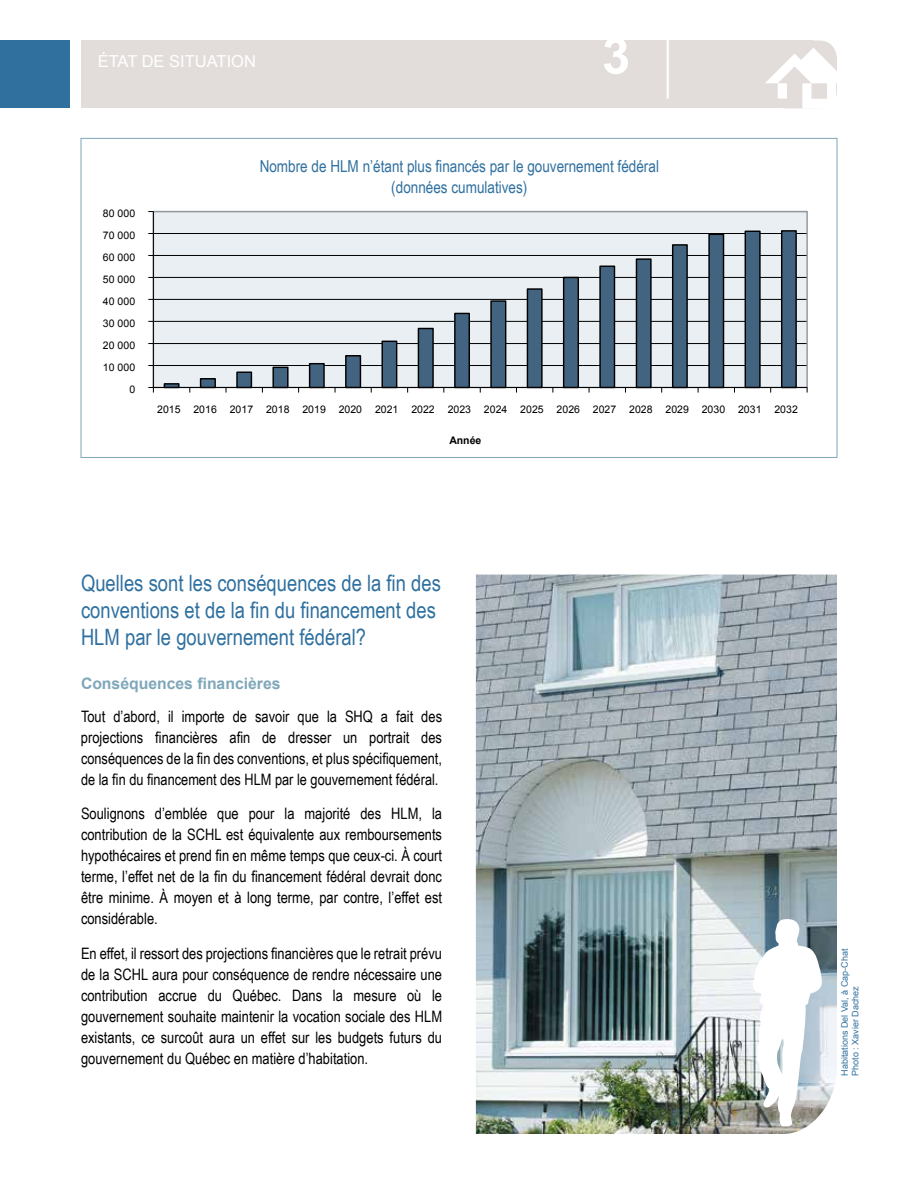
<style>
.page{position:relative;width:918px;height:1188px;background:#fff}
.page>*{position:absolute;margin:0;border:0;box-sizing:border-box;transform-origin:0 0}
.t1{font:700 50.7px "Arial";color:#fff}
.t2{font:22.5px/27px "Arial Narrow";color:#2f709f}
.t3{font:16.5px/21px "Arial Narrow";color:#2f709f;text-align:center}
.t4{font:16.5px "Arial";color:#fff}
.t5{font:15.75px/21px "Arial Narrow";color:#000;text-align:justify}
.t6{font:700 15.75px "Arial";color:#7fa7ba}
.t7{font:10.5px "Arial";color:#000}
.t8{font:700 10.5px "Arial";color:#000}
.t9{font:9px/10.5px "Arial";color:#2f709f}
</style>
<div class="page">
<div style="left:769px;top:40px;width:68px;height:68px;background:#e2dddb;border-radius:18px"></div>
<div style="left:0;top:40px;width:69px;height:68px;background:#2f709f"></div>
<div style="left:81px;top:40px;width:732px;height:68px;background:#e2dddb"></div>
<svg style="left:765px;top:48px;width:72px;height:61px"></svg>
<hr style="left:667px;top:36px;width:2px;height:62px;background:#fff">
<img style="left:476px;top:575px;width:361px;height:559px">
<div style="left:153px;top:212px;width:654px;height:175px;background:#eaeff3"></div>
<hr style="left:153px;top:365px;width:654px;height:1px;background:#000">
<hr style="left:153px;top:343px;width:654px;height:1px;background:#000">
<hr style="left:153px;top:321px;width:654px;height:1px;background:#000">
<hr style="left:153px;top:299px;width:654px;height:1px;background:#000">
<hr style="left:153px;top:277px;width:654px;height:1px;background:#000">
<hr style="left:153px;top:255px;width:654px;height:1px;background:#000">
<hr style="left:153px;top:233px;width:654px;height:1px;background:#000">
<hr style="left:164px;top:384px;width:15px;height:3px;background:#426480">
<div style="left:164px;top:383px;width:16px;height:5px;border:1px solid #000"></div>
<div style="left:201px;top:379px;width:14px;height:8px;background:#426480"></div>
<div style="left:200px;top:378px;width:16px;height:10px;border:1px solid #000"></div>
<div style="left:237px;top:372px;width:14px;height:15px;background:#426480"></div>
<div style="left:236px;top:372px;width:16px;height:16px;border:1px solid #000"></div>
<div style="left:273px;top:367px;width:15px;height:20px;background:#426480"></div>
<div style="left:272px;top:367px;width:17px;height:21px;border:1px solid #000"></div>
<div style="left:310px;top:364px;width:14px;height:23px;background:#426480"></div>
<div style="left:309px;top:363px;width:16px;height:25px;border:1px solid #000"></div>
<div style="left:346px;top:356px;width:14px;height:31px;background:#426480"></div>
<div style="left:345px;top:355px;width:16px;height:33px;border:1px solid #000"></div>
<div style="left:382px;top:341px;width:15px;height:46px;background:#426480"></div>
<div style="left:381px;top:341px;width:16px;height:47px;border:1px solid #000"></div>
<div style="left:418px;top:328px;width:15px;height:59px;background:#426480"></div>
<div style="left:418px;top:328px;width:16px;height:60px;border:1px solid #000"></div>
<div style="left:455px;top:313px;width:14px;height:74px;background:#426480"></div>
<div style="left:454px;top:313px;width:16px;height:75px;border:1px solid #000"></div>
<div style="left:491px;top:301px;width:15px;height:86px;background:#426480"></div>
<div style="left:490px;top:300px;width:16px;height:88px;border:1px solid #000"></div>
<div style="left:527px;top:289px;width:15px;height:98px;background:#426480"></div>
<div style="left:527px;top:288px;width:16px;height:100px;border:1px solid #000"></div>
<div style="left:564px;top:277px;width:14px;height:110px;background:#426480"></div>
<div style="left:563px;top:277px;width:16px;height:111px;border:1px solid #000"></div>
<div style="left:600px;top:266px;width:15px;height:121px;background:#426480"></div>
<div style="left:599px;top:266px;width:16px;height:122px;border:1px solid #000"></div>
<div style="left:636px;top:259px;width:15px;height:128px;background:#426480"></div>
<div style="left:636px;top:258px;width:16px;height:130px;border:1px solid #000"></div>
<div style="left:673px;top:245px;width:14px;height:142px;background:#426480"></div>
<div style="left:672px;top:244px;width:16px;height:144px;border:1px solid #000"></div>
<div style="left:709px;top:234px;width:15px;height:153px;background:#426480"></div>
<div style="left:708px;top:234px;width:16px;height:154px;border:1px solid #000"></div>
<div style="left:745px;top:231px;width:15px;height:156px;background:#426480"></div>
<div style="left:745px;top:231px;width:16px;height:157px;border:1px solid #000"></div>
<div style="left:782px;top:231px;width:14px;height:156px;background:#426480"></div>
<div style="left:781px;top:230px;width:16px;height:158px;border:1px solid #000"></div>
<hr style="left:153px;top:212px;width:1px;height:175px;background:#000">
<hr style="left:153px;top:387px;width:654px;height:1px;background:#000">
<svg style="left:148px;top:387px;width:6px;height:6px"></svg>
<svg style="left:752px;top:919px;width:70px;height:209px"></svg>
<p class="t4" style="left:98px;top:50px;width:160px">ÉTAT DE SITUATION</p>
<h1 class="t1" style="left:602px;top:22px;width:30px">3</h1>
<p class="t7" style="left:103px;top:206px;width:34px">80 000</p>
<p class="t7" style="left:103px;top:228px;width:34px">70 000</p>
<p class="t7" style="left:103px;top:250px;width:34px">60 000</p>
<p class="t7" style="left:103px;top:272px;width:34px">50 000</p>
<p class="t7" style="left:103px;top:294px;width:34px">40 000</p>
<p class="t7" style="left:103px;top:316px;width:34px">30 000</p>
<p class="t7" style="left:103px;top:338px;width:34px">20 000</p>
<p class="t7" style="left:103px;top:360px;width:34px">10 000</p>
<p class="t7" style="left:129px;top:382px;width:7px">0</p>
<p class="t3" style="left:260px;top:155px;width:401px">Nombre de HLM n’étant plus financés par le gouvernement fédéral (données cumulatives)</p>
<p class="t7" style="left:157px;top:402px;width:642px">2015 2016 2017 2018 2019 2020 2021 2022 2023 2024 2025 2026 2027 2028 2029 2030 2031 2032</p>
<p class="t8" style="left:450px;top:434px;width:33px">Année</p>
<h2 class="t2" style="left:81px;top:569px;width:362px">Quelles sont les conséquences de la fin des conventions et de la fin du financement des<br>HLM par le gouvernement fédéral?</h2>
<p class="t6" style="left:81px;top:673px;width:201px">Conséquences financières</p>
<p class="t5" style="left:81px;top:705px;width:363px">Tout d’abord, il importe de savoir que la SHQ a fait des projections financières afin de dresser un portrait des conséquences de la fin des conventions, et plus spécifiquement, de la fin du financement des HLM par le gouvernement fédéral.</p>
<p class="t5" style="left:81px;top:803px;width:363px">Soulignons d’emblée que pour la majorité des HLM, la contribution de la SCH L est équivalente aux remboursements hypothécaires et prend fin en même temps que ceux-ci. À court terme, l’effet net de la fin du financement fédéral devrait donc être minime. À moyen et à long terme, par contre, l’effet est considérable.</p>
<p class="t5" style="left:81px;top:942px;width:363px;text-align:left">En effet, il ressort des projections financières que le retrait prévu de la SCH L aura pour conséquence de rendre nécessaire une contribution accrue du Québec. Dans la mesure où le gouvernement souhaite maintenir la vocation sociale des HLM existants, ce surcoût aura un effet sur les budgets futurs du gouvernement du Québec en matière d’habitation.</p>
<p class="t9" style="left:840px;top:1076px;width:128px;rotate:-90deg">HABITATIONS DEL VAL, À CAP-CHAT<br>PHOTO : XAVIER DACHEZ</p>
</div>
